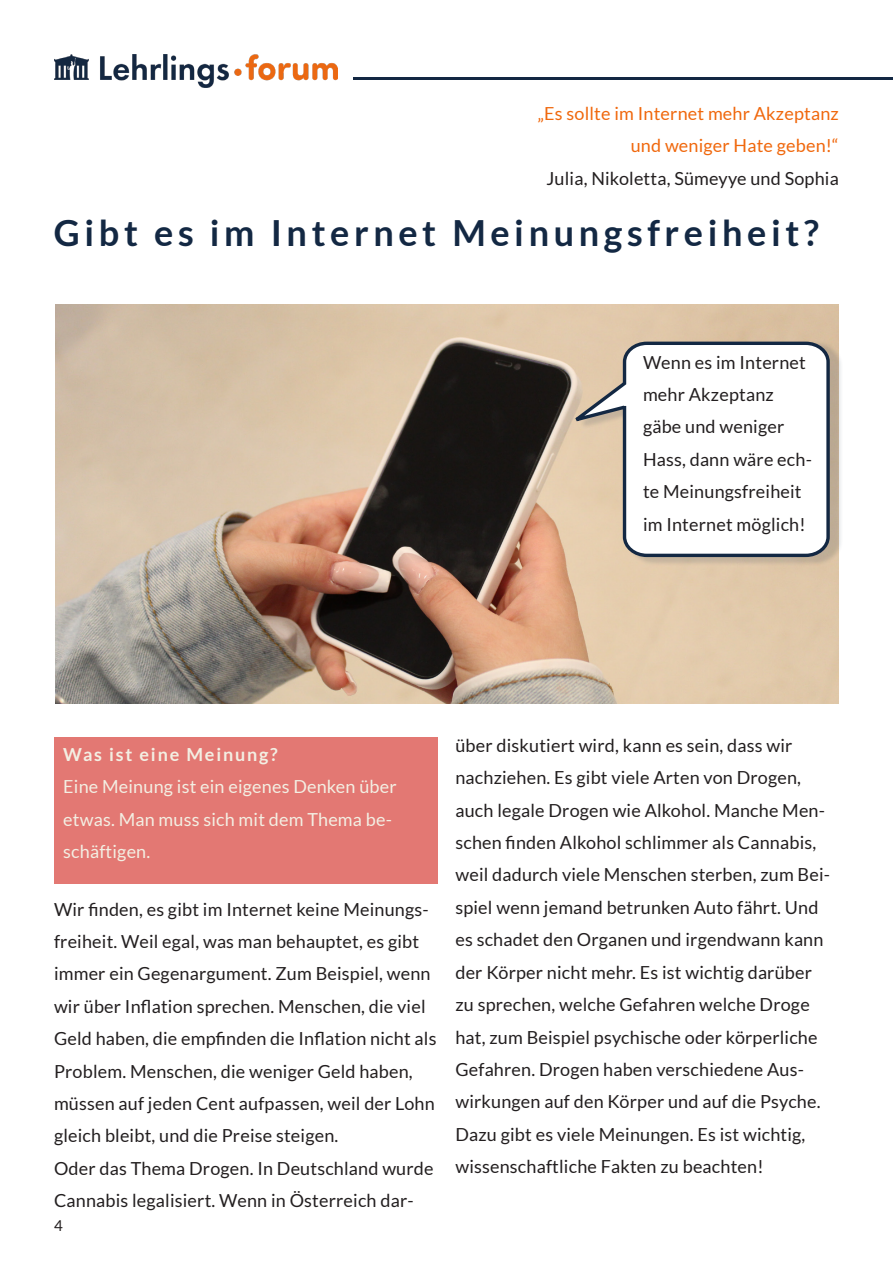
<style>
.page{position:relative;width:893px;height:1263px;background:#fff}
.page>*{position:absolute;margin:0;border:0;box-sizing:border-box;transform-origin:0 0}
.t1{font:700 36px "Lato";letter-spacing:.13em;color:#132843}
.t2{font:18px/32.4px "Lato";letter-spacing:.01em;color:#231f20}
.t3{font:18px/32.4px "Lato";letter-spacing:.01em;color:#f3efe3}
.t4{font:18px/32.4px "Lato";letter-spacing:.01em;color:#f0680d;text-align:right}
.t5{font:700 18px "Lato";letter-spacing:.1em;color:#f3efe3}
.t6{font:15px "Lato";color:#231f20}
</style>
<div class="page">
<hr style="left:354px;top:77px;width:539px;height:3px;background:#132843">
<img style="left:54px;top:54px;width:284px;height:34px">
<div style="left:55px;top:738px;width:383px;height:146px;background:#e37873"></div>
<img style="left:56px;top:305px;width:783px;height:399px">
<div style="left:579px;top:340px;width:264px;height:226px;background:#132843;opacity:.15"></div>
<svg style="left:561px;top:340px;width:270px;height:219px"></svg>
<p class="t4" style="left:537px;top:97px;width:303px">„Es sollte im Internet mehr Akzeptanz und weniger Hate geben!“</p>
<p class="t2" style="left:546px;top:162px;width:294px">Julia, Nikoletta, Sümeyye und Sophia</p>
<p class="t1" style="left:54px;top:212px;width:767px">Gibt es im Internet Meinungsfreiheit?</p>
<p class="t2" style="left:643px;top:346px;width:170px">Wenn es im Internet mehr Akzeptanz gäbe und weniger<br>Hass, dann wäre ech&shy;te Meinungsfreiheit im Internet möglich!</p>
<p class="t5" style="left:63px;top:744px;width:216px">Was ist eine Meinung?</p>
<p class="t3" style="left:63px;top:770px;width:335px">Eine Meinung ist ein eigenes Denken über etwas. Man muss sich mit dem Thema be&shy;schäftigen.</p>
<p class="t2" style="left:54px;top:893px;width:384px">Wir finden, es gibt im Internet keine Meinungs&shy;freiheit. Weil egal, was man behauptet, es gibt immer ein Gegenargument. Zum Beispiel, wenn wir über Inflation sprechen. Menschen, die viel Geld haben, die empfinden die Inflation nicht als Problem. Menschen, die weniger Geld haben, müssen auf jeden Cent aufpassen, weil der Lohn gleich bleibt, und die Preise steigen.</p>
<p class="t2" style="left:54px;top:1152px;width:381px">Oder das Thema Drogen. In Deutschland wurde<br>Cannabis legalisiert. Wenn in Österreich dar-</p>
<p class="t6" style="left:54px;top:1218px;width:10px">4</p>
<p class="t2" style="left:455px;top:729px;width:376px">über diskutiert wird, kann es sein, dass wir nachziehen. Es gibt viele Arten von Drogen, auch legale Drogen wie Alkohol. Manche Men&shy;schen finden Alkohol schlimmer als Cannabis, weil dadurch viele Menschen sterben, zum Bei&shy;spiel wenn jemand betrunken Auto fährt. Und es schadet den Organen und irgendwann kann der Körper nicht mehr. Es ist wichtig darüber zu sprechen, welche Gefahren welche Droge hat, zum Beispiel psychische oder körperliche Gefahren. Drogen haben verschiedene Aus&shy;wirkungen auf den Körper und auf die Psyche.<br>Dazu gibt es viele Meinungen. Es ist wichtig, wissenschaftliche Fakten zu beachten!</p>
</div>
